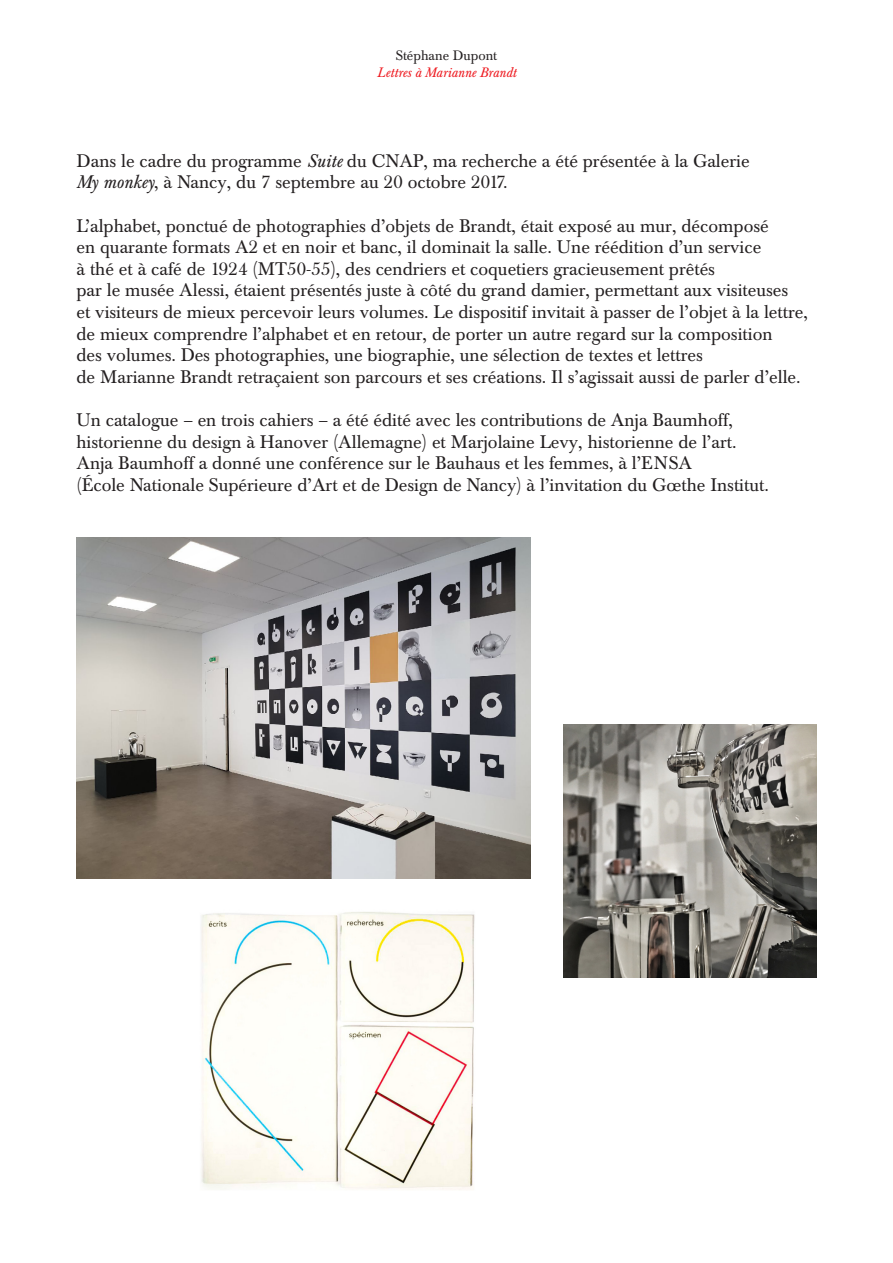
<style>
.page{position:relative;width:893px;height:1263px;background:#fff}
.page>*{position:absolute;margin:0;border:0;box-sizing:border-box;transform-origin:0 0}
.t1{font:18px/21.6px "Baskerville BE";color:#231f20}
.t2{font:italic 13.5px "Baskerville BE";color:#ee1d23}
.t3{font:13.5px "Baskerville BE";color:#231f20}
.s1{font-style:italic}
</style>
<div class="page">
<img style="left:563px;top:725px;width:253px;height:253px">
<img style="left:77px;top:538px;width:453px;height:340px">
<img style="left:201px;top:912px;width:274px;height:278px">
<p class="t3" style="left:396px;top:48px;width:103px">Stéphane Dupont</p>
<p class="t2" style="left:377px;top:64px;width:141px">Lettres à Marianne Brandt</p>
<p class="t1" style="left:77px;top:150px;width:675px">Dans le cadre du programme <span class="s1">Suite</span> du CNAP, ma recherche a été présentée à la Galerie<br><span class="s1">My monkey</span>, à Nancy, du 7 septembre au 20 octobre 2017.</p>
<p class="t1" style="left:77px;top:215px;width:733px">L’alphabet, ponctué de photographies d’objets de Brandt, était exposé au mur, décomposé<br>en quarante formats A2 et en noir et banc, il dominait la salle. Une réédition d’un service<br>à thé et à café de 1924 (MT50-55), des cendriers et coquetiers gracieusement prêtés<br>par le musée Alessi, étaient présentés juste à côté du grand damier, permettant aux visiteuses<br>et visiteurs de mieux percevoir leurs volumes. Le dispositif invitait à passer de l’objet à la lettre, de mieux comprendre l’alphabet et en retour, de porter un autre regard sur la composition<br>des volumes. Des photographies, une biographie, une sélection de textes et lettres<br>de Marianne Brandt retraçaient son parcours et ses créations. Il s’agissait aussi de parler d’elle.</p>
<p class="t1" style="left:77px;top:409px;width:661px">Un catalogue – en trois cahiers – a été édité avec les contributions de Anja Baumhoff, historienne du design à Hanover (Allemagne) et Marjolaine Levy, historienne de l’art.</p>
<p class="t1" style="left:77px;top:453px;width:694px">Anja Baumhoff a donné une conférence sur le Bauhaus et les femmes, à l’ENSA<br>(École Nationale Supérieure d’Art et de Design de Nancy) à l’invitation du Gœthe Institut.</p>
</div>
